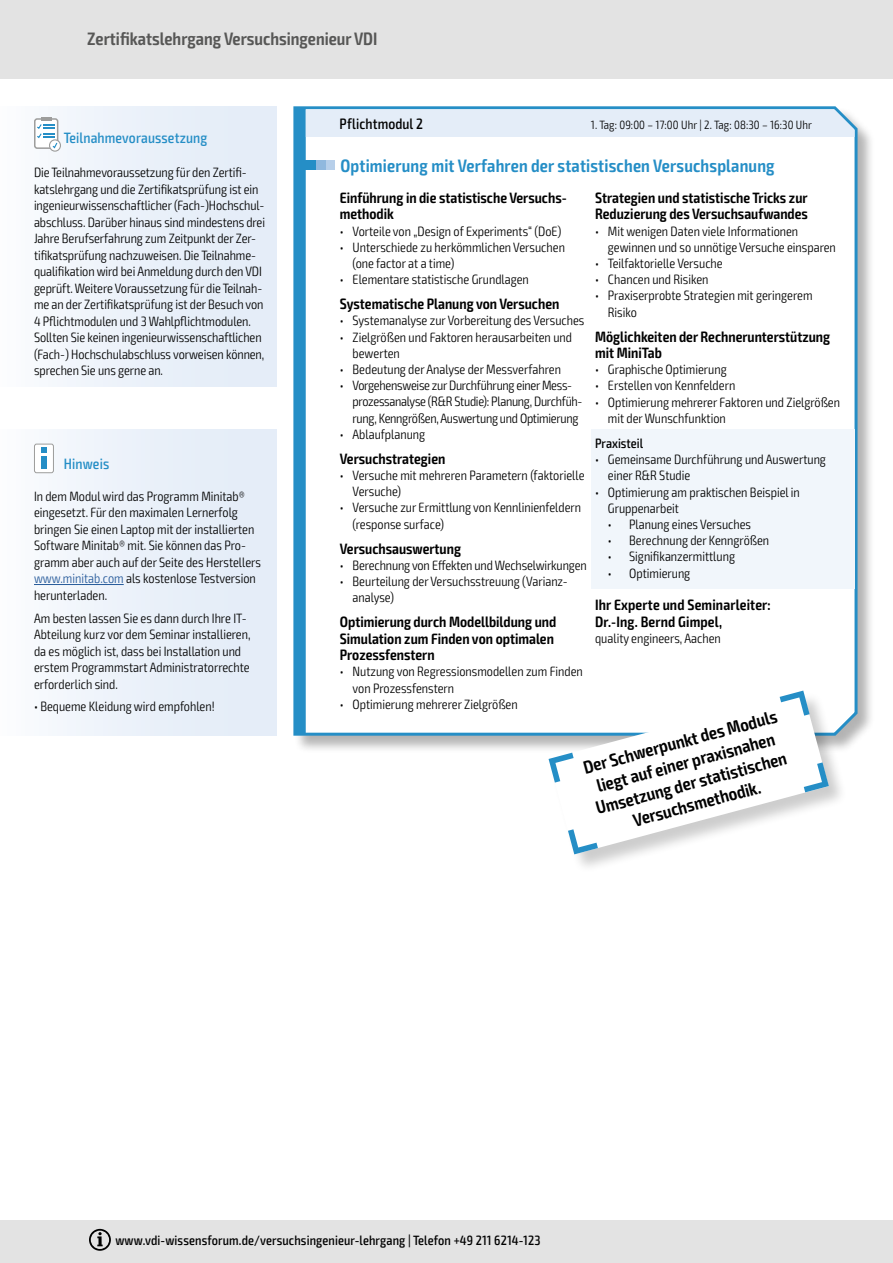
<style>
.page{position:relative;width:893px;height:1263px;background:#fff}
.page>*{position:absolute;margin:0;border:0;box-sizing:border-box;transform-origin:0 0}
.t1{font:600 condensed 18px/21.3px "Exo 2";color:#000;text-align:center}
.t2{font:600 condensed 18px "Exo 2";letter-spacing:.01em;color:#258ec6}
.t3{font:600 condensed 18px "Exo 2";color:#575756}
.t4{font:600 condensed 15px/16.5px "Exo 2";color:#000}
.t5{font:500 condensed 15px "Exo 2";letter-spacing:.01em;color:#258ec6}
.t6{font:500 condensed 15px "Exo 2";letter-spacing:.005em;color:#000}
.t7{font:300 condensed 13.5px/16.5px "Exo 2";color:#000}
.t8{font:300 condensed 13.5px/16.2px "Exo 2";letter-spacing:-.02em;color:#000}
.t9{font:500 condensed 13.5px "Exo 2";letter-spacing:.01em;color:#000}
.t10{font:300 condensed 12px "Exo 2";letter-spacing:.01em;color:#000}
.s1{color:#275b9b}
</style>
<div class="page">
<div style="left:0;top:429px;width:276px;height:307px;background:linear-gradient(to right,#f9fbfd,#e1eaf7)"></div>
<hr style="left:34px;top:584px;width:90px;height:1px;background:#275b9b">
<div style="left:0;top:1220px;width:893px;height:43px;background:#e3e3e3"></div>
<svg style="left:89px;top:1229px;width:22px;height:22px"></svg>
<div style="left:0;top:0;width:893px;height:79px;background:#e3e3e3"></div>
<div style="left:34px;top:444px;width:19px;height:29px;background:#fff;border-radius:2px"></div>
<div style="left:34px;top:444px;width:20px;height:29px;border:1px solid #9d9d9c;border-radius:2px"></div>
<div style="left:41px;top:456px;width:6px;height:13px;background:#258ec6"></div>
<svg style="left:41px;top:447px;width:6px;height:6px"></svg>
<div style="left:293px;top:106px;width:583px;height:648px;background:#000;opacity:.3"></div>
<div style="left:0;top:106px;width:276px;height:281px;background:linear-gradient(to right,#f9fbfd,#e1eaf7)"></div>
<div style="left:34px;top:118px;width:24px;height:31px;border:2px solid #9d9d9c;border-radius:2px"></div>
<svg style="left:50px;top:140px;width:10px;height:11px"></svg>
<div style="left:49px;top:139px;width:12px;height:13px;border:1px solid #9d9d9c;border-radius:50%"></div>
<svg style="left:36px;top:117px;width:22px;height:32px"></svg>
<div style="left:549px;top:691px;width:299px;height:183px;background:#000;opacity:.2"></div>
<svg style="left:549px;top:734px;width:280px;height:120px"></svg>
<svg style="left:295px;top:108px;width:560px;height:626px"></svg>
<svg style="left:549px;top:753px;width:25px;height:29px"></svg>
<svg style="left:568px;top:829px;width:30px;height:25px"></svg>
<svg style="left:804px;top:762px;width:25px;height:30px"></svg>
<h1 class="t3" style="left:87px;top:28px;width:292px">Zertifikatslehrgang Versuchsingenieur VDI</h1>
<p class="t5" style="left:64px;top:129px;width:145px">Teilnahmevoraussetzung</p>
<p class="t7" style="left:34px;top:164px;width:233px">Die Teilnahmevoraussetzung für den Zertifi&shy;katslehrgang und die Zertifikatsprüfung ist ein ingenieurwissenschaftlicher (Fach-)Hochschul&shy;abschluss. Darüber hinaus sind mindestens drei Jahre Berufserfahrung zum Zeitpunkt der Zer&shy;tifikatsprüfung nachzuweisen. Die Teilnahme&shy;qualifikation wird bei Anmeldung durch den VDI geprüft. Weitere Voraussetzung für die Teilnah&shy;me an der Zertifikatsprüfung ist der Besuch von 4 Pflichtmodulen und 3 Wahlpflichtmodulen.<br>Sollten Sie keinen ingenieurwissenschaftlichen (Fach-) Hochschulabschluss vorweisen können, sprechen Sie uns gerne an.</p>
<p class="t5" style="left:64px;top:455px;width:47px">Hinweis</p>
<p class="t7" style="left:34px;top:488px;width:228px">In dem Modul wird das Programm Minitab® eingesetzt. Für den maximalen Lernerfolg bringen Sie einen Laptop mit der installierten Software Minitab® mit. Sie können das Pro&shy;gramm aber auch auf der Seite des Herstellers <span class="s1">www.minitab.com</span> als kostenlose Testversion herunterladen.</p>
<p class="t7" style="left:34px;top:610px;width:218px">Am besten lassen Sie es dann durch Ihre IT-Abteilung kurz vor dem Seminar installieren, da es möglich ist, dass bei Installation und erstem Programmstart Administratorrechte erforderlich sind.</p>
<p class="t7" style="left:34px;top:699px;width:182px">• Bequeme Kleidung wird empfohlen!</p>
<p class="t6" style="left:340px;top:115px;width:85px">Pflichtmodul 2</p>
<p class="t10" style="left:591px;top:118px;width:223px">1. Tag: 09:00 – 17:00 Uhr | 2. Tag: 08:30 – 16:30 Uhr</p>
<h1 class="t2" style="left:340px;top:155px;width:436px">Optimierung mit Verfahren der statistischen Versuchsplanung</h1>
<p class="t4" style="left:340px;top:190px;width:227px">Einführung in die statistische Versuchs&shy;methodik</p>
<p class="t7" style="left:340px;top:223px;width:223px">• Vorteile von „Design of Experiments“ (DoE)</p>
<p class="t7" style="left:353px;top:239px;width:214px;text-indent:-13px">• Unterschiede zu herkömmlichen Versuchen (one factor at a time)</p>
<p class="t7" style="left:340px;top:271px;width:191px">• Elementare statistische Grundlagen</p>
<p class="t4" style="left:340px;top:296px;width:221px">Systematische Planung von Versuchen</p>
<p class="t7" style="left:340px;top:313px;width:246px">• Systemanalyse zur Vorbereitung des Versuches</p>
<p class="t7" style="left:353px;top:329px;width:221px;text-indent:-13px">• Zielgrößen und Faktoren herausarbeiten und bewerten</p>
<p class="t7" style="left:340px;top:361px;width:223px">• Bedeutung der Analyse der Messverfahren</p>
<p class="t8" style="left:353px;top:378px;width:231px;text-indent:-13px">• Vorgehensweise zur Durchführung einer Mess&shy;prozessanalyse (R&amp;R Studie): Planung, Durchfüh&shy;rung, Kenngrößen, Auswertung und Optimierung</p>
<p class="t7" style="left:340px;top:426px;width:87px">• Ablaufplanung</p>
<p class="t4" style="left:340px;top:451px;width:107px">Versuchstrategien</p>
<p class="t7" style="left:353px;top:467px;width:233px;text-indent:-13px">• Versuche mit mehreren Parametern (faktorielle<br>Versuche)</p>
<p class="t7" style="left:353px;top:500px;width:230px;text-indent:-13px">• Versuche zur Ermittlung von Kennlinienfeldern (response surface)</p>
<p class="t4" style="left:340px;top:540px;width:123px">Versuchsauswertung</p>
<p class="t7" style="left:340px;top:557px;width:248px">• Berechnung von Effekten und Wechselwirkungen</p>
<p class="t7" style="left:353px;top:573px;width:217px;text-indent:-13px">• Beurteilung der Versuchsstreuung (Varianz&shy;analyse)</p>
<p class="t4" style="left:340px;top:614px;width:218px">Optimierung durch Modellbildung und<br>Simulation zum Finden von optimalen<br>Prozessfenstern</p>
<p class="t7" style="left:353px;top:664px;width:232px;text-indent:-13px">• Nutzung von Regressionsmodellen zum Finden von Prozessfenstern</p>
<p class="t7" style="left:340px;top:696px;width:179px">• Optimierung mehrerer Zielgrößen</p>
<p class="t4" style="left:595px;top:190px;width:214px">Strategien und statistische Tricks zur<br>Reduzierung des Versuchsaufwandes</p>
<p class="t7" style="left:608px;top:223px;width:229px;text-indent:-13px">• Mit wenigen Daten viele Informationen gewinnen und so unnötige Versuche einsparen</p>
<p class="t7" style="left:595px;top:255px;width:129px">• Teilfaktorielle Versuche</p>
<p class="t7" style="left:595px;top:271px;width:115px">• Chancen und Risiken</p>
<p class="t7" style="left:608px;top:288px;width:206px;text-indent:-13px">• Praxiserprobte Strategien mit geringerem<br>Risiko</p>
<p class="t4" style="left:595px;top:328px;width:237px">Möglichkeiten der Rechnerunterstützung mit MiniTab</p>
<p class="t7" style="left:595px;top:362px;width:133px">• Graphische Optimierung</p>
<p class="t7" style="left:595px;top:378px;width:142px">• Erstellen von Kennfeldern</p>
<p class="t7" style="left:608px;top:394px;width:234px;text-indent:-13px">• Optimierung mehrerer Faktoren und Zielgrößen mit der Wunschfunktion</p>
<p class="t9" style="left:595px;top:435px;width:50px">Praxisteil</p>
<p class="t7" style="left:608px;top:451px;width:220px;text-indent:-13px">• Gemeinsame Durchführung und Auswertung einer R&amp;R Studie</p>
<p class="t7" style="left:608px;top:484px;width:193px;text-indent:-13px">• Optimierung am praktischen Beispiel in<br>Gruppenarbeit</p>
<p class="t7" style="left:608px;top:516px;width:145px">• Planung eines Versuches</p>
<p class="t7" style="left:608px;top:532px;width:163px">• Berechnung der Kenngrößen</p>
<p class="t7" style="left:608px;top:549px;width:129px">• Signifikanzermittlung</p>
<p class="t7" style="left:608px;top:565px;width:84px">• Optimierung</p>
<p class="t4" style="left:595px;top:597px;width:177px">Ihr Experte und Seminarleiter:<br>Dr.-Ing. Bernd Gimpel,</p>
<p class="t7" style="left:595px;top:630px;width:127px">quality engineers, Aachen</p>
<h1 class="t1" style="left:581px;top:758px;width:201px;rotate:-15deg">Der Schwerpunkt des Moduls liegt auf einer praxisnahen<br>Umsetzung der statistischen<br>Versuchsmethodik.</h1>
<p class="t9" style="left:115px;top:1232px;width:426px">www.vdi-wissensforum.de/versuchsingenieur-lehrgang | Telefon +49 211 6214-123</p>
</div>
